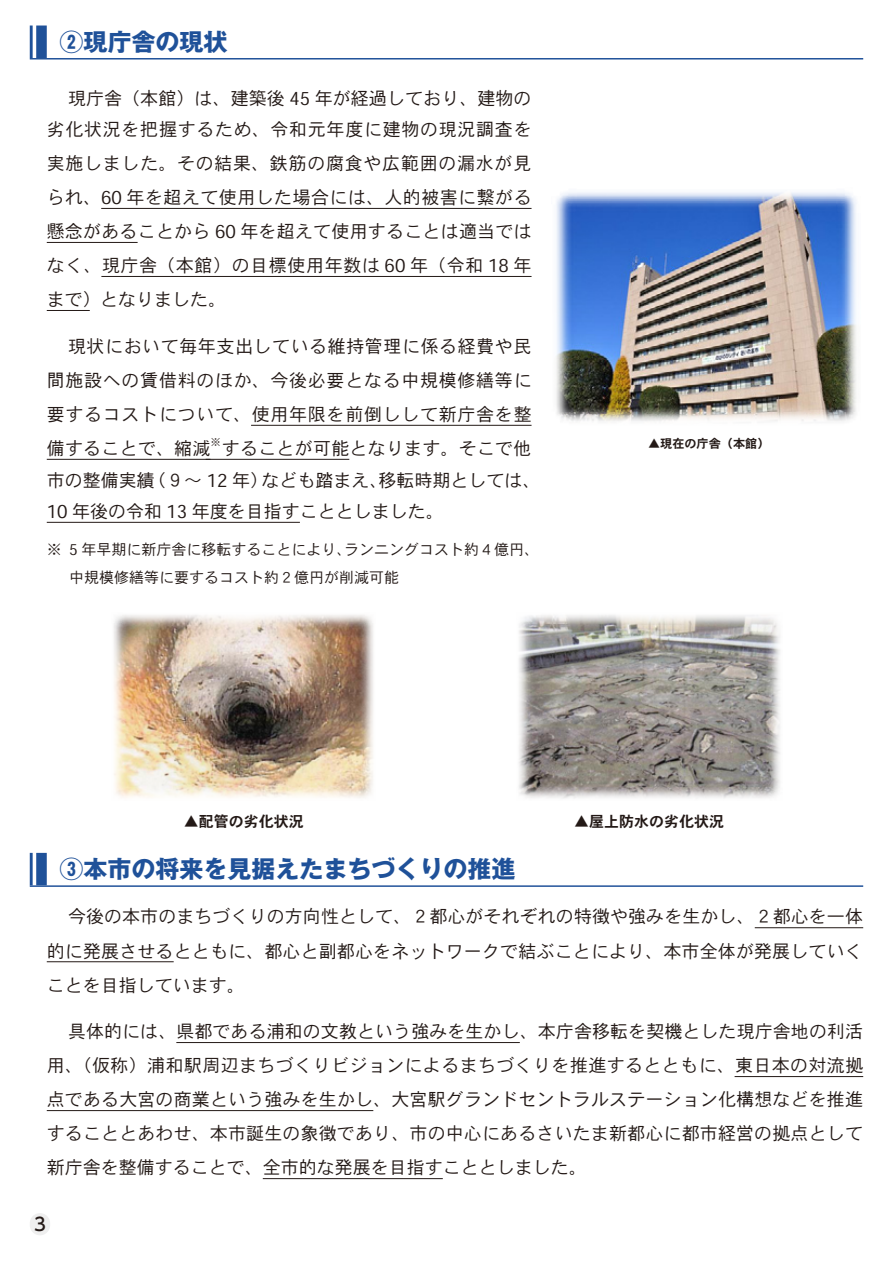
<style>
.page{position:relative;width:893px;height:1263px;background:#fff}
.page>*{position:absolute;margin:0;border:0;box-sizing:border-box;transform-origin:0 0}
.t1{font:700 24px "Gothic MB101 Pro";color:#1f5199}
.t2{font:18px/34px "Heisei Kaku Go Std W3";letter-spacing:.01em;color:#231916;text-align:justify}
.t3{font:18px/31.5px "Heisei Kaku Go Std W3";letter-spacing:.04em;color:#231916;text-align:right}
.t4{font:500 18px "UD Shin Go Pro";color:#231916}
.t5{font:15px/27.8px "Heisei Kaku Go Std W3";color:#231916}
.t6{font:15px "Heisei Kaku Go Std W7";color:#231916}
.t7{font:12.15px "Heisei Kaku Go Std W7";color:#231916}
.t8{font:10.5px "Heisei Kaku Go Std W3";color:#231916}
</style>
<div class="page">
<hr style="left:30px;top:26px;width:3px;height:32px;background:#1f5199">
<div style="left:36px;top:26px;width:11px;height:32px;background:#1f5199"></div>
<hr style="left:30px;top:58px;width:833px;height:2px;background:#1f5199">
<hr style="left:101px;top:208px;width:430px;height:1px;background:#231916">
<hr style="left:47px;top:242px;width:91px;height:1px;background:#231916">
<hr style="left:101px;top:276px;width:430px;height:1px;background:#231916">
<hr style="left:47px;top:310px;width:43px;height:1px;background:#231916">
<hr style="left:251px;top:425px;width:280px;height:1px;background:#231916">
<hr style="left:47px;top:459px;width:163px;height:1px;background:#231916">
<hr style="left:206px;top:459px;width:143px;height:1px;background:#231916">
<hr style="left:47px;top:522px;width:253px;height:1px;background:#231916">
<hr style="left:30px;top:853px;width:3px;height:32px;background:#1f5199">
<div style="left:36px;top:853px;width:11px;height:32px;background:#1f5199"></div>
<hr style="left:30px;top:885px;width:833px;height:2px;background:#1f5199">
<hr style="left:755px;top:927px;width:108px;height:1px;background:#231916">
<hr style="left:47px;top:961px;width:127px;height:1px;background:#231916">
<hr style="left:176px;top:1042px;width:344px;height:1px;background:#231916">
<hr style="left:735px;top:1076px;width:128px;height:1px;background:#231916">
<hr style="left:47px;top:1110px;width:326px;height:1px;background:#231916">
<hr style="left:263px;top:1178px;width:180px;height:1px;background:#231916">
<svg style="left:519px;top:615px;width:261px;height:184px;background:#9e9b97"></svg>
<img style="left:114px;top:615px;width:259px;height:183px">
<img style="left:556px;top:192px;width:300px;height:229px">
<div style="left:30px;top:1213px;width:20px;height:22px;background:#efefef;border-radius:10px"></div>
<h1 class="t1" style="left:60px;top:22px;width:169px">②現庁舎の現状</h1>
<p class="t3" style="left:47px;top:82px;width:486px">現庁舎（本館）は、建築後 45 年が経過しており、建物の劣化状況を把握するため、令和元年度に建物の現況調査を</p>
<p class="t2" style="left:47px;top:146px;width:486px">実施しました。その結果、鉄筋の腐食や広範囲の漏水が見られ、60 年を超えて使用した場合には、人的被害に繋がる懸念があることから 60 年を超えて使用することは適当ではなく、現庁舎（本館）の目標使用年数は 60 年（令和 18 年まで）となりました。</p>
<p class="t2" style="left:47px;top:329px;width:486px;text-indent:21px">現状において毎年支出している維持管理に係る経費や民間施設への賃借料のほか、今後必要となる中規模修繕等に要するコストについて、使用年限を前倒しして新庁舎を整備することで、縮減</p>
<p class="t8" style="left:210px;top:435px;width:12px">※</p>
<p class="t2" style="left:47px;top:433px;width:495px;line-height:31.5px;text-align:left;text-indent:175px">することが可能となります。そこで他市の整備実績（９～ 12 年）なども踏まえ、移転時期としては、<br>10 年後の令和 13 年度を目指すこととしました。</p>
<p class="t5" style="left:69px;top:536px;width:471px;text-indent:-22px">※ 5 年早期に新庁舎に移転することにより、ランニングコスト約４億円、中規模修繕等に要するコスト約２億円が削減可能</p>
<p class="t7" style="left:648px;top:436px;width:123px">▲現在の庁舎（本館）</p>
<p class="t6" style="left:184px;top:812px;width:121px">▲配管の劣化状況</p>
<p class="t6" style="left:574px;top:812px;width:151px">▲屋上防水の劣化状況</p>
<h1 class="t1" style="left:60px;top:849px;width:457px">③本市の将来を見据えたまちづくりの推進</h1>
<p class="t2" style="left:47px;top:900px;width:818px;text-indent:21px">今後の本市のまちづくりの方向性として、２都心がそれぞれの特徴や強みを生かし、２都心を一体的に発展させるとともに、都心と副都心をネットワークで結ぶことにより、本市全体が発展していくことを目指しています。</p>
<p class="t2" style="left:47px;top:1014px;width:818px;text-indent:21px">具体的には、県都である浦和の文教という強みを生かし、本庁舎移転を契機とした現庁舎地の利活用、（仮称）浦和駅周辺まちづくりビジョンによるまちづくりを推進するとともに、東日本の対流拠点である大宮の商業という強みを生かし、大宮駅グランドセントラルステーション化構想などを推進することとあわせ、本市誕生の象徴であり、市の中心にあるさいたま新都心に都市経営の拠点として新庁舎を整備することで、全市的な発展を目指すこととしました。</p>
<p class="t4" style="left:34px;top:1209px;width:13px">3</p>
</div>
